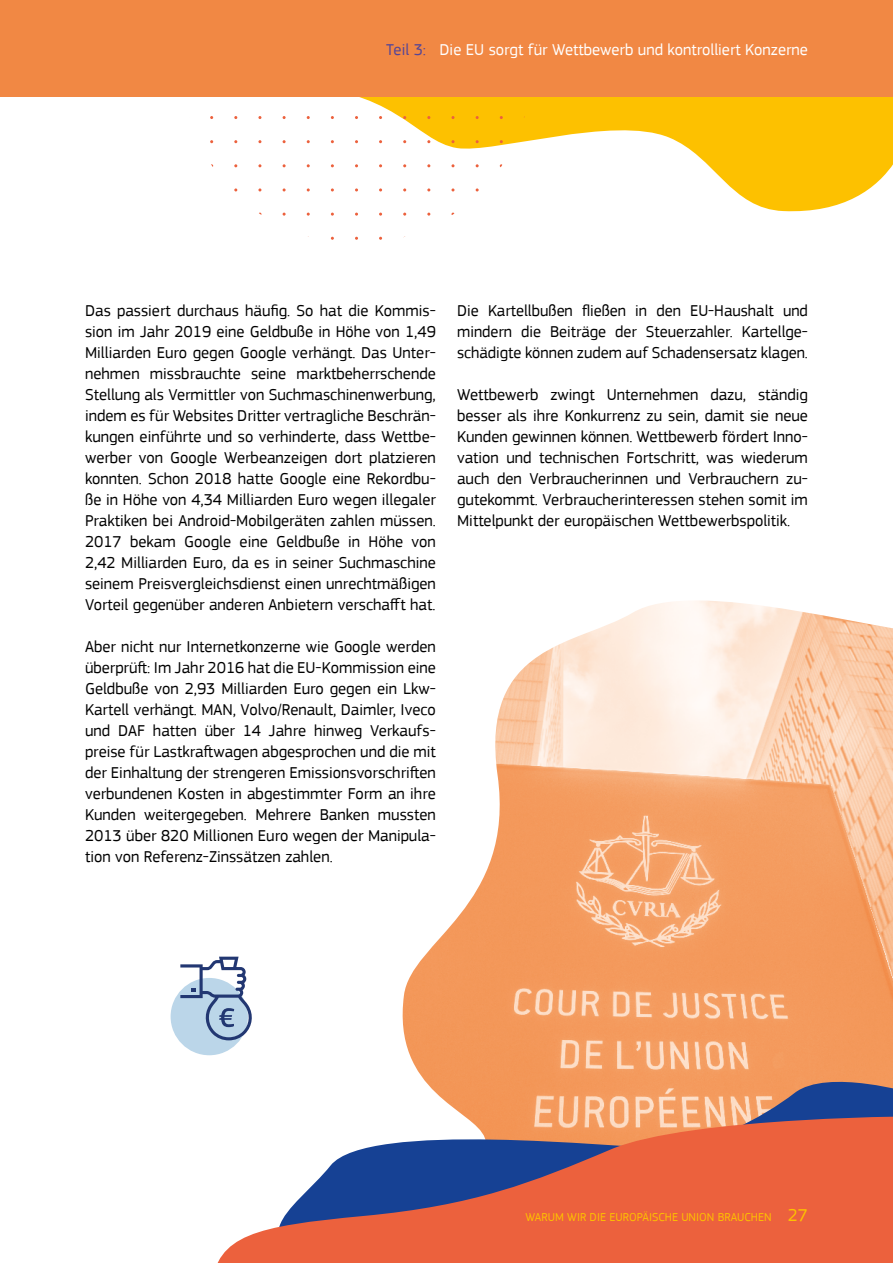
<style>
.page{position:relative;width:893px;height:1263px;background:#fff}
.page>*{position:absolute;margin:0;border:0;box-sizing:border-box;transform-origin:0 0}
.t1{font:16.5px/21px "PF Square Sans Pro";color:#000;text-align:justify}
.t2{font:16.5px "PF Square Sans Pro";color:#fff}
.t3{font:12px "PF Square Sans Pro";color:#fdc100}
.s1{color:#554596}
.s2{font-size:18px}
</style>
<div class="page">
<img style="left:402px;top:600px;width:491px;height:468px">
<svg style="left:416px;top:1068px;width:477px;height:48px;background:#d39574"></svg>
<svg style="left:217px;top:1116px;width:676px;height:147px;fill:#ec613d"></svg>
<svg style="left:278px;top:96px;width:615px;height:119px"></svg>
<div style="left:0;top:0;width:893px;height:96px;background:#f18844"></div>
<div style="left:171px;top:978px;width:77px;height:77px;background:#bbd6e9;border-radius:50%"></div>
<svg style="left:180px;top:957px;width:72px;height:83px"></svg>
<p class="t2" style="left:386px;top:40px;width:423px"><span class="s1">Teil 3:</span> Die EU sorgt für Wettbewerb und kontrolliert Konzerne</p>
<p class="t1" style="left:85px;top:300px;width:352px">Das passiert durchaus häufig. So hat die Kommis&shy;sion im Jahr 2019 eine Geldbuße in Höhe von 1,49<br>Milliarden Euro gegen Google verhängt. Das Unter&shy;nehmen missbrauchte seine marktbeherrschende Stellung als Vermittler von Suchmaschinenwerbung, indem es für Websites Dritter vertragliche Beschrän&shy;kungen einführte und so verhinderte, dass Wettbe&shy;werber von Google Werbeanzeigen dort platzieren konnten. Schon 2018 hatte Google eine Rekordbu&shy;ße in Höhe von 4,34 Milliarden Euro wegen illegaler Praktiken bei Android-Mobilgeräten zahlen müssen.<br>2017 bekam Google eine Geldbuße in Höhe von 2,42 Milliarden Euro, da es in seiner Suchmaschine seinem Preisvergleichsdienst einen unrechtmäßigen Vorteil gegenüber anderen Anbietern verschafft hat.</p>
<p class="t1" style="left:85px;top:636px;width:352px">Aber nicht nur Internetkonzerne wie Google werden überprüft: Im Jahr 2016 hat die EU-Kommission eine Geldbuße von 2,93 Milliarden Euro gegen ein Lkw-Kartell verhängt. MAN, Volvo/Renault, Daimler, Iveco und DAF hatten über 14 Jahre hinweg Verkaufs&shy;preise für Lastkraftwagen abgesprochen und die mit der Einhaltung der strengeren Emissionsvorschriften verbundenen Kosten in abgestimmter Form an ihre Kunden weitergegeben. Mehrere Banken mussten 2013 über 820 Millionen Euro wegen der Manipula&shy;tion von Referenz-Zinssätzen zahlen.</p>
<p class="t1" style="left:457px;top:300px;width:352px">Die Kartellbußen fließen in den EU-Haushalt und mindern die Beiträge der Steuerzahler. Kartellge&shy;schädigte können zudem auf Schadensersatz klagen.</p>
<p class="t1" style="left:457px;top:384px;width:352px">Wettbewerb zwingt Unternehmen dazu, ständig besser als ihre Konkurrenz zu sein, damit sie neue Kunden gewinnen können. Wettbewerb fördert Inno&shy;vation und technischen Fortschritt, was wiederum auch den Verbraucherinnen und Verbrauchern zu&shy;gutekommt. Verbraucherinteressen stehen somit im Mittelpunkt der europäischen Wettbewerbspolitik.</p>
<p class="t3" style="left:525px;top:1210px;width:284px">WARUM WIR DIE EUROPÄISCHE UNION BRAUCHEN <span class="s2">27</span></p>
</div>
